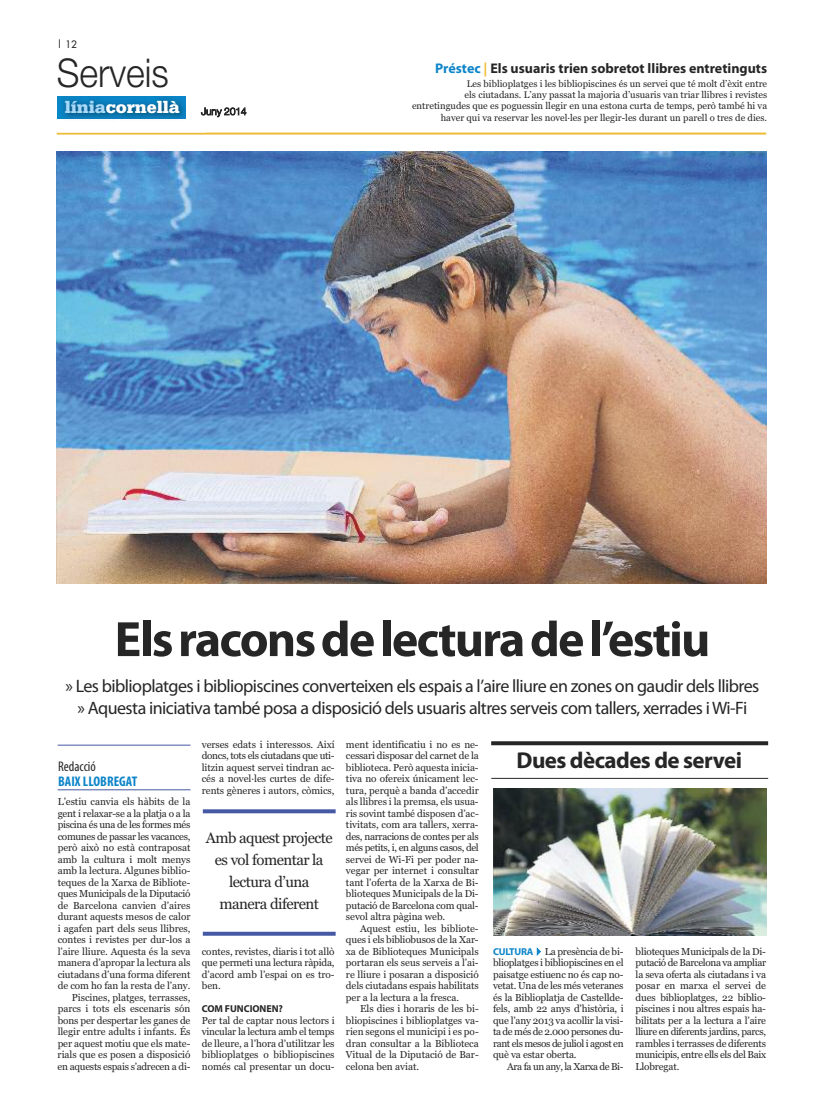
<style>
.page{position:relative;width:823px;height:1106px;background:#fff}
.page>*{position:absolute;margin:0;border:0;box-sizing:border-box;transform-origin:0 0}
.t1{font:700 50px "Myriad Pro";letter-spacing:-.035em;color:#272627}
.t2{font:300 39.6px "Helvetica Neue";color:#272627;scale:.91 1}
.t3{font:700 23px "Myriad Pro";letter-spacing:-.025em;color:#272627}
.t4{font:18px/22px "Myriad Pro";letter-spacing:-.03em;color:#272627;text-align:center}
.t5{font:900 18px "Serifa";color:#fff}
.t6{font:15px/22px "Georgia";letter-spacing:-.035em;color:#272627;text-align:center}
.t7{font:700 14px "Myriad Pro";color:#272627}
.t8{font:700 condensed 14px "Myriad Pro";letter-spacing:.005em;color:#0d85c9}
.t9{font:condensed 14px "Myriad Pro";color:#272627}
.t10{font:10px/11.5px "Georgia";letter-spacing:-.005em;color:#272627;text-align:justify}
.t11{font:10px "Georgia";letter-spacing:-.045em;color:#272627}
.t12{font:700 10px "Myriad Pro";letter-spacing:-.005em;color:#272627}
.t13{font:10px "Futura";color:#272627}
.t14{font:9.5px/11.4px "Georgia";color:#272627;text-align:right}
.s1{color:#a7d8f7}
.s2{color:#0d85c9}
.s3{color:#ecbb34}
.s4{font-family:"Myriad Pro";font-weight:700;color:#0d85c9}
</style>
<div class="page">
<hr style="left:57px;top:133px;width:708px;height:2px;background:#edbb34">
<img style="left:57px;top:96px;width:148px;height:37px">
<img style="left:57px;top:96px;width:128px;height:22px">
<hr style="left:58px;top:789px;width:132px;height:1px;background:#4659a4">
<hr style="left:58px;top:744px;width:132px;height:1px;background:#4659a4">
<svg style="left:491px;top:741px;width:276px;height:4px"></svg>
<hr style="left:491px;top:778px;width:276px;height:1px;background:#272627">
<svg style="left:203px;top:931px;width:132px;height:4px"></svg>
<svg style="left:203px;top:809px;width:132px;height:4px"></svg>
<img style="left:493px;top:788px;width:272px;height:147px">
<img style="left:57px;top:152px;width:708px;height:431px">
<p class="t13" style="left:57px;top:40px;width:22px">| 12</p>
<h2 class="t2" style="left:57px;top:48px;width:125px">Serveis</h2>
<h3 class="t5" style="left:65px;top:101px;width:183px"><span class="s1">línia</span>cornellà <sub>Juny</sub> <sub>2014</sub></h3>
<h3 class="t7" style="left:435px;top:63px;width:333px"><span class="s2">Préstec</span> <span class="s3">|</span> Els usuaris trien sobretot llibres entretinguts</h3>
<p class="t14" style="left:412px;top:78px;width:356px">Les biblioplatges i les bibliopiscines és un servei que té molt d’èxit entre<br>els ciutadans. L’any passat la majoria d’usuaris van triar llibres i revistes entretingudes que es poguessin llegir en una estona curta de temps, però també hi va haver qui va reservar les novel·les per llegir-les durant un parell o tres de dies.</p>
<h1 class="t1" style="left:114px;top:620px;width:597px">Elsraconsdelecturadel’estiu</h1>
<h3 class="t4" style="left:65px;top:676px;width:695px">» Les biblioplatges i bibliopiscines converteixen els espais a l’aire lliure en zones on gaudir dels llibres » Aquesta iniciativa també posa a disposició dels usuaris altres serveis com tallers, xerrades iWi-Fi</h3>
<h3 class="t9" style="left:58px;top:761px;width:39px">Redacció</h3>
<h3 class="t8" style="left:58px;top:776px;width:81px">BAIX LLOBREGAT</h3>
<p class="t10" style="left:58px;top:796px;width:134px;text-align:right">L’estiu canvia els hàbits de la gent i relaxar-se a la platja o a la piscina és una de les formes més comunes de passar les vacances, però això no està contraposat amb la cultura i molt menys amb la lectura. Algunes biblio&shy;teques de la Xarxa de Bibliote&shy;ques Municipals de la Diputació de Barcelona canvien d’aires durant aquests mesos de calor i agafen part dels seus llibres, contes i revistes per dur-los a l’aire lliure. Aquesta és la seva manera d’apropar la lectura als ciutadans d’una forma diferent de com ho fan la resta de l’any.<br>Piscines, platges, terrasses, parcs i tots els escenaris són bons per despertar les ganes de llegir entre adults i infants. És per aquest motiu que els mate&shy;rials que es posen a disposició en aquests espais s’adrecen a di-</p>
<p class="t10" style="left:202px;top:738px;width:134px">verses edats i interessos. Així doncs, tots els ciutadans que uti&shy;litzin aquest servei tindran ac&shy;cés a novel·les curtes de dife&shy;rents gèneres i autors, còmics,</p>
<h3 class="t6" style="left:206px;top:827px;width:128px">Amb aquest projecte es vol fomentar la lectura d’una manera diferent</h3>
<p class="t10" style="left:202px;top:945px;width:134px">contes, revistes, diaris i tot allò que permeti una lectura ràpida, d’acord amb l’espai on es tro&shy;ben.</p>
<p class="t12" style="left:202px;top:1005px;width:83px">COM FUNCIONEN?</p>
<p class="t10" style="left:202px;top:1014px;width:134px">Per tal de captar nous lectors i vincular la lectura amb el temps de lleure, a l’hora d’utilitzar les biblioplatges o bibliopiscines només cal presentar un docu-</p>
<p class="t10" style="left:346px;top:738px;width:134px">ment identificatiu i no es ne&shy;cessari disposar del carnet de la biblioteca. Però aquesta inicia&shy;tiva no ofereix únicament lec&shy;tura, perquè a banda d’accedir als llibres i la premsa, els usua&shy;ris sovint també disposen d’ac&shy;tivitats, com ara tallers, xerra&shy;des, narracions de contes per als més petits, i, en alguns casos, del servei de Wi-Fi per poder na&shy;vegar per internet i consultar tant l’oferta de la Xarxa de Bi&shy;blioteques Municipals de la Di&shy;putació de Barcelona com qual&shy;sevol altra pàgina web.</p>
<p class="t10" style="left:346px;top:922px;width:134px;text-indent:14px">Aquest estiu, les bibliote&shy;ques i els bibliobusos de la Xar&shy;xa de Biblioteques Municipals portaran els seus serveis a l’ai&shy;re lliure i posaran a disposició dels ciutadans espais habilitats per a la lectura a la fresca.</p>
<p class="t10" style="left:346px;top:1003px;width:134px;text-indent:14px">Els dies i horaris de les bi&shy;bliopiscines i biblioplatges va&shy;rien segons el municipi i es po&shy;dran consultar a la Biblioteca Vitual de la Diputació de Bar&shy;celona ben aviat.</p>
<h3 class="t3" style="left:516px;top:751px;width:227px">Dues dècades de servei</h3>
<p class="t10" style="left:493px;top:945px;width:132px"><span class="s4">CULTURA</span><span class="s2">✔</span> La presència de bi&shy;blioplatges i bibliopiscines en el paisatge estiuenc no és cap no&shy;vetat. Una de les més veteranes és la Biblioplatja de Castellde&shy;fels, amb 22 anys d’història, i que l’any 2013 va acollir la visi&shy;ta de més de 2.000 persones du&shy;rant els mesos de juliol i agost en què va estar oberta.</p>
<p class="t11" style="left:507px;top:1060px;width:118px">Ara fa un any, la Xarxa de Bi-</p>
<p class="t10" style="left:635px;top:945px;width:132px">blioteques Municipals de la Di&shy;putació de Barcelona va ampliar la seva oferta als ciutadans i va posar en marxa el servei de dues biblioplatges, 22 biblio&shy;piscines i nou altres espais ha&shy;bilitats per a la lectura a l’aire lliure en diferents jardins, parcs, rambles i terrasses de diferents municipis, entre ells els del Baix Llobregat.</p>
</div>
